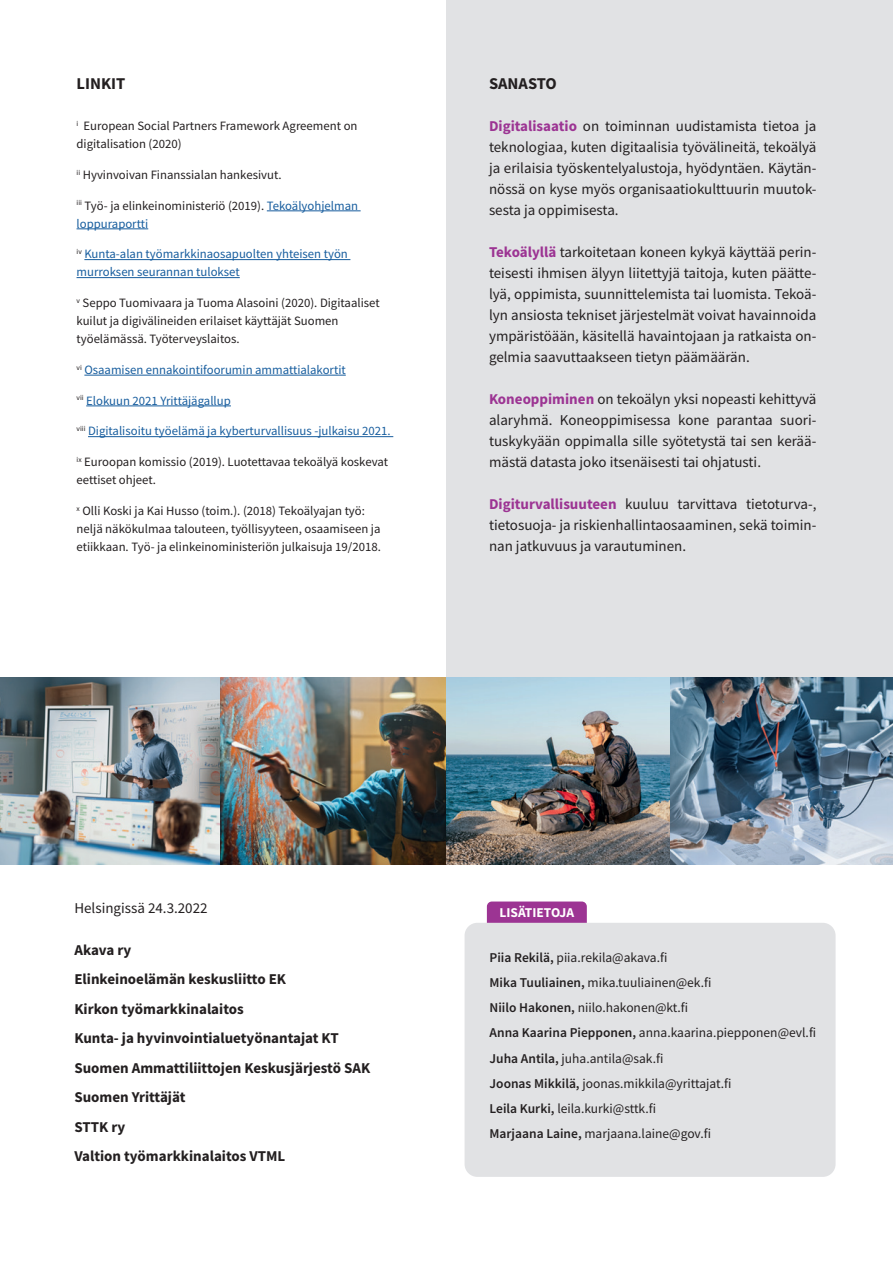
<style>
.page{position:relative;width:893px;height:1263px;background:#fff}
.page>*{position:absolute;margin:0;border:0;box-sizing:border-box;transform-origin:0 0}
.t1{font:700 16.5px "Source Sans Pro";color:#231f20}
.t2{font:15px/21px "Source Sans Pro";color:#231f20;text-align:justify}
.t3{font:700 15px/29.5px "Source Sans Pro";color:#231f20}
.t4{font:13.5px/25.2px "Source Sans Pro";color:#231f20}
.t5{font:700 13.5px "Source Sans Pro";color:#fff}
.t6{font:12.75px/18px "Source Sans Pro";color:#231f20}
.t7{font:12.75px/18px "Source Sans Pro";color:#175d9e}
.s1{color:#175d9e}
.s2{font-weight:700;color:#9c3493}
.s3{font-weight:600}
</style>
<div class="page">
<img style="left:0;top:677px;width:893px;height:187px">
<div style="left:488px;top:902px;width:98px;height:28px;background:#9c3493;border-radius:4px"></div>
<div style="left:487px;top:901px;width:100px;height:30px;border:2px solid #9c3493;border-radius:4px"></div>
<div style="left:465px;top:923px;width:371px;height:254px;background:#e1e2e4;border-radius:13px"></div>
<div style="left:446px;top:0;width:447px;height:697px;background:#e1e2e4"></div>
<hr style="left:267px;top:211px;width:94px;height:1px;background:#175d9e">
<hr style="left:77px;top:229px;width:71px;height:1px;background:#175d9e">
<hr style="left:84px;top:259px;width:266px;height:1px;background:#175d9e">
<hr style="left:77px;top:277px;width:163px;height:1px;background:#175d9e">
<hr style="left:84px;top:375px;width:262px;height:1px;background:#175d9e">
<hr style="left:86px;top:406px;width:145px;height:1px;background:#175d9e">
<hr style="left:88px;top:436px;width:305px;height:1px;background:#175d9e">
<p class="t1" style="left:77px;top:72px;width:50px">LINKIT</p>
<p class="t6" style="left:77px;top:117px;width:283px"><sup>i</sup> European Social Partners Framework Agreement on digitalisation (2020)</p>
<p class="t6" style="left:77px;top:165px;width:207px"><sup>ii</sup> Hyvinvoivan Finanssialan hankesivut.</p>
<p class="t6" style="left:77px;top:196px;width:283px"><sup>iii</sup> Työ- ja elinkeinoministeriö (2019). <span class="s1">Tekoälyohjelman loppuraportti</span></p>
<p class="t7" style="left:77px;top:245px;width:273px"><sup>iv</sup> Kunta-alan työmarkkinaosapuolten yhteisen työn murroksen seurannan tulokset</p>
<p class="t6" style="left:77px;top:294px;width:305px"><sup>v</sup> Seppo Tuomivaara ja Tuoma Alasoini (2020). Digitaaliset kuilut ja digivälineiden erilaiset käyttäjät Suomen työelämässä. Työterveyslaitos.</p>
<p class="t7" style="left:77px;top:361px;width:271px"><sup>vi</sup> Osaamisen ennakointifoorumin ammattialakortit</p>
<p class="t7" style="left:77px;top:391px;width:156px"><sup>vii</sup> Elokuun 2021 Yrittäjägallup</p>
<p class="t7" style="left:77px;top:422px;width:316px"><sup>viii</sup> Digitalisoitu työelämä ja kyberturvallisuus -julkaisu 2021.</p>
<p class="t6" style="left:77px;top:453px;width:313px"><sup>ix</sup> Euroopan komissio (2019). Luotettavaa tekoälyä koskevat eettiset ohjeet.</p>
<p class="t6" style="left:77px;top:502px;width:306px"><sup>x</sup> Olli Koski ja Kai Husso (toim.). (2018) Tekoälyajan työ: neljä näkökulmaa talouteen, työllisyyteen, osaamiseen ja etiikkaan. Työ- ja elinkeinoministeriön julkaisuja 19/2018.</p>
<p class="t1" style="left:489px;top:72px;width:69px">SANASTO</p>
<p class="t2" style="left:489px;top:115px;width:329px"><span class="s2">Digitalisaatio</span> on toiminnan uudistamista tietoa ja teknologiaa, kuten digitaalisia työvälineitä, tekoälyä ja erilaisia työskentelyalustoja, hyödyntäen. Käytän&shy;nössä on kyse myös organisaatiokulttuurin muutok&shy;sesta ja oppimisesta.</p>
<p class="t2" style="left:489px;top:241px;width:329px"><span class="s2">Tekoälyllä</span> tarkoitetaan koneen kykyä käyttää perin&shy;teisesti ihmisen älyyn liitettyjä taitoja, kuten päätte&shy;lyä, oppimista, suunnittelemista tai luomista. Tekoä&shy;lyn ansiosta tekniset järjestelmät voivat havainnoida ympäristöään, käsitellä havaintojaan ja ratkaista on&shy;gelmia saavuttaakseen tietyn päämäärän.</p>
<p class="t2" style="left:489px;top:388px;width:329px"><span class="s2">Koneoppiminen</span> on tekoälyn yksi nopeasti kehittyvä alaryhmä. Koneoppimisessa kone parantaa suori&shy;tuskykyään oppimalla sille syötetystä tai sen kerää&shy;mästä datasta joko itsenäisesti tai ohjatusti.</p>
<p class="t2" style="left:489px;top:493px;width:329px"><span class="s2">Digiturvallisuuteen</span> kuuluu tarvittava tietoturva-, tietosuoja- ja riskienhallintaosaaminen, sekä toimin&shy;nan jatkuvuus ja varautuminen.</p>
<p class="t2" style="left:74px;top:897px;width:135px">Helsingissä 24.3.2022</p>
<p class="t5" style="left:500px;top:903px;width:76px">LISÄTIETOJA</p>
<p class="t3" style="left:74px;top:935px;width:297px">Akava ry<br>Elinkeinoelämän keskusliitto EK<br>Kirkon työmarkkinalaitos<br>Kunta- ja hyvinvointialuetyönantajat KT<br>Suomen Ammattiliittojen Keskusjärjestö SAK<br>Suomen Yrittäjät<br>STTK ry<br>Valtion työmarkkinalaitos VTML</p>
<p class="t4" style="left:490px;top:944px;width:328px"><span class="s3">Piia Rekilä,</span> piia.rekila@akava.fi<br><span class="s3">Mika Tuuliainen,</span> mika.tuuliainen@ek.fi<br><span class="s3">Niilo Hakonen,</span> niilo.hakonen@kt.fi<br><span class="s3">Anna Kaarina Piepponen,</span> anna.kaarina.piepponen@evl.fi <span class="s3">Juha Antila,</span> juha.antila@sak.fi<br><span class="s3">Joonas Mikkilä,</span> joonas.mikkila@yrittajat.fi<br><span class="s3">Leila Kurki,</span> leila.kurki@sttk.fi<br><span class="s3">Marjaana Laine,</span> marjaana.laine@gov.fi</p>
</div>
